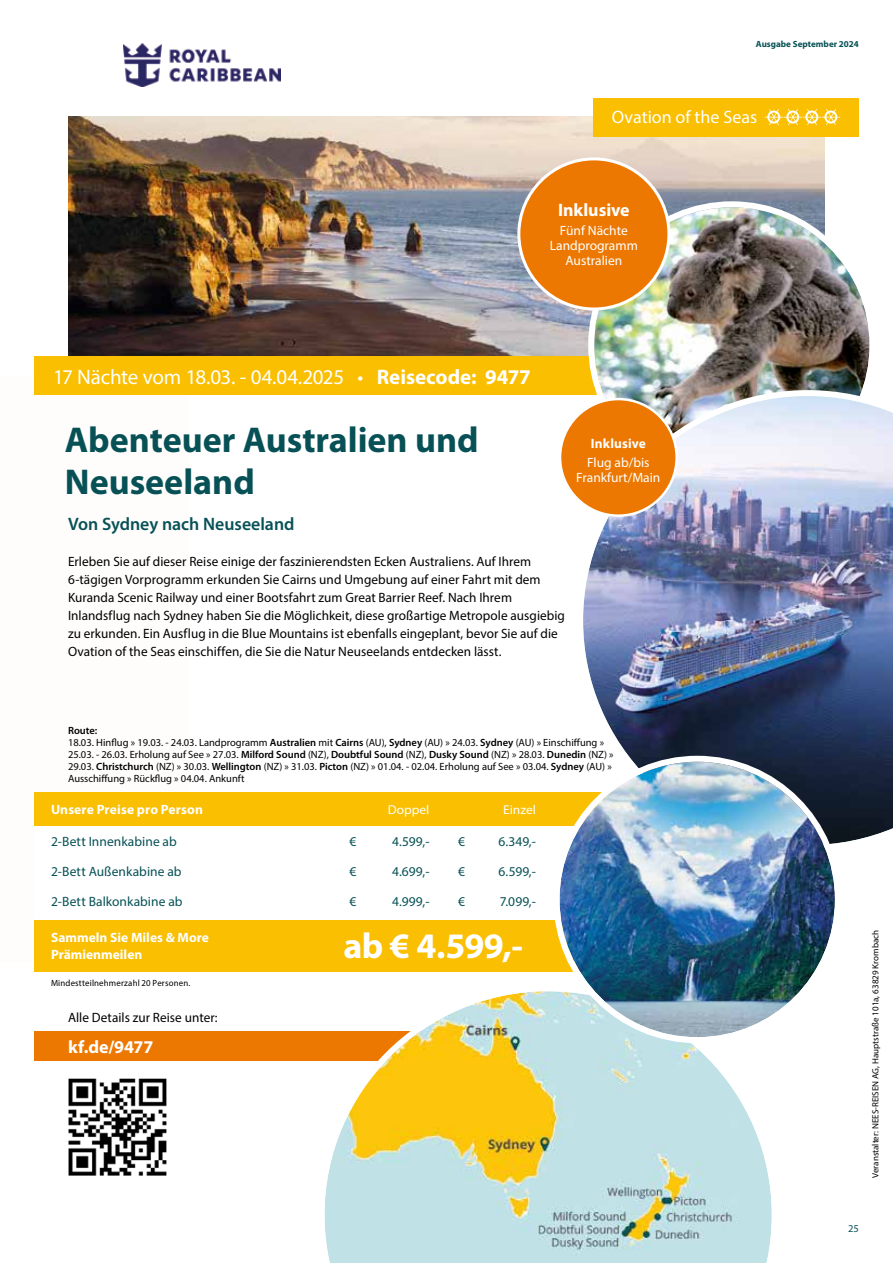
<style>
.page{position:relative;width:893px;height:1263px;background:#fff}
.page>*{position:absolute;margin:0;border:0;box-sizing:border-box;transform-origin:0 0}
.t1{font:700 36px/42px "Myriad Pro";color:#075156}
.t2{font:700 36px "Myriad Pro";color:#fff}
.t3{font:21px "Myriad Pro";letter-spacing:-.015em;color:#fff}
.t4{font:600 18px "Myriad Pro";color:#075156}
.t5{font:700 18px "Myriad Pro";color:#fff}
.t6{font:18px "Myriad Pro";color:#fff}
.t7{font:13.5px/18px "Myriad Pro";letter-spacing:.005em;color:#000}
.t8{font:13.5px "Myriad Pro";letter-spacing:.005em;color:#075156}
.t9{font:700 13.5px/16.5px "Myriad Pro";color:#fff}
.t10{font:13.5px/15px "Myriad Pro";color:#fff;text-align:center}
.t11{font:12.9px "Myriad Pro";color:#fff;scale:1.05 1}
.t12{font:10.5px/12px "Myriad Pro";color:#000}
.t13{font:10.5px "Myriad Pro";color:#075156}
.t14{font:9px "Myriad Pro";color:#000}
.t15{font:9px "Myriad Pro";letter-spacing:.02em;color:#000}
.t16{font:700 9px "Myriad Pro";color:#075156}
.s1{font-weight:700}
.s2{font-weight:600}
</style>
<div class="page">
<div style="left:0;top:376px;width:189px;height:586px;background:#fefdfb"></div>
<img style="left:68px;top:116px;width:757px;height:240px">
<div style="left:34px;top:1031px;width:451px;height:30px;background:#ed7801"></div>
<div style="left:34px;top:356px;width:597px;height:38px;background:#f9bf00"></div>
<img style="left:595px;top:207px;width:274px;height:183px">
<img style="left:577px;top:390px;width:316px;height:457px">
<svg style="left:324px;top:991px;width:448px;height:272px"></svg>
<img style="left:68px;top:1078px;width:99px;height:98px">
<div style="left:34px;top:792px;width:576px;height:34px;background:#f9bf00"></div>
<div style="left:34px;top:920px;width:662px;height:51px;background:#f9bf00"></div>
<img style="left:559px;top:762px;width:276px;height:275px;border-radius:138px">
<div style="left:553px;top:756px;width:288px;height:287px;border:6px solid #fff;border-radius:50%"></div>
<div style="left:519px;top:159px;width:150px;height:150px;background:#ed7801;border-radius:50%"></div>
<div style="left:517px;top:157px;width:153px;height:153px;border:3px solid #fff;border-radius:50%"></div>
<div style="left:594px;top:98px;width:265px;height:38px;background:#f9bf00"></div>
<svg style="left:765px;top:109px;width:75px;height:16px"></svg>
<div style="left:560px;top:399px;width:117px;height:117px;background:#ed7801;border-radius:50%"></div>
<div style="left:559px;top:398px;width:119px;height:119px;border:2px solid #fff;border-radius:50%"></div>
<img style="left:124px;top:43px;width:157px;height:43px">
<p class="t16" style="left:756px;top:39px;width:105px">Ausgabe September 2024</p>
<h3 class="t6" style="left:612px;top:106px;width:147px">Ovation of the Seas</h3>
<h3 class="t5" style="left:558px;top:200px;width:73px">Inklusive</h3>
<p class="t10" style="left:550px;top:223px;width:90px">Fünf Nächte<br>Landprogramm<br>Australien</p>
<h2 class="t3" style="left:53px;top:364px;width:479px">17 Nächte vom 18.03. - 04.04.2025 • <span class="s1">Reisecode: 9477</span></h2>
<h1 class="t1" style="left:65px;top:419px;width:415px">Abenteuer Australien und<br>Neuseeland</h1>
<h3 class="t4" style="left:68px;top:514px;width:228px">Von Sydney nach Neuseeland</h3>
<p class="t7" style="left:68px;top:552px;width:498px">Erleben Sie auf dieser Reise einige der faszinierendsten Ecken Australiens. Auf Ihrem 6-tägigen Vorprogramm erkunden Sie Cairns und Umgebung auf einer Fahrt mit dem Kuranda Scenic Railway und einer Bootsfahrt zum Great Barrier Reef. Nach Ihrem Inlandsflug nach Sydney haben Sie die Möglichkeit, diese großartige Metropole ausgiebig zu erkunden. Ein Ausflug in die Blue Mountains ist ebenfalls eingeplant, bevor Sie auf die Ovation of the Seas einschiffen, die Sie die Natur Neuseelands entdecken lässt.</p>
<p class="t9" style="left:591px;top:435px;width:56px">Inklusive</p>
<p class="t10" style="left:576px;top:455px;width:86px">Flug ab/bis<br>Frankfurt/Main</p>
<p class="t12" style="left:68px;top:724px;width:547px"><span class="s2">Route:<br></span>18.03. Hinflug » 19.03. - 24.03. Landprogramm <span class="s2">Australien</span> mit <span class="s2">Cairns</span> (AU), <span class="s2">Sydney</span> (AU) » 24.03. <span class="s2">Sydney</span> (AU) » Einschiffung » 25.03. - 26.03. Erholung auf See » 27.03. <span class="s2">Milford Sound</span> (NZ), <span class="s2">Doubtful Sound</span> (NZ), <span class="s2">Dusky Sound</span> (NZ) » 28.03. <span class="s2">Dunedin</span> (NZ) » 29.03. <span class="s2">Christchurch</span> (NZ) » 30.03. <span class="s2">Wellington</span> (NZ) » 31.03. <span class="s2">Picton</span> (NZ) » 01.04. - 02.04. Erholung auf See » 03.04. <span class="s2">Sydney</span> (AU) » Ausschiffung » Rückflug » 04.04. Ankunft</p>
<p class="t9" style="left:51px;top:801px;width:154px">Unsere Preise pro Person</p>
<p class="t11" style="left:388px;top:802px;width:41px">Doppel</p>
<p class="t11" style="left:503px;top:802px;width:33px">Einzel</p>
<p class="t8" style="left:51px;top:833px;width:127px">2-Bett Innenkabine ab</p>
<p class="t8" style="left:349px;top:833px;width:8px">€</p>
<p class="t8" style="left:392px;top:833px;width:39px">4.599,-</p>
<p class="t8" style="left:458px;top:833px;width:8px">€</p>
<p class="t8" style="left:498px;top:833px;width:39px">6.349,-</p>
<p class="t8" style="left:51px;top:863px;width:132px">2-Bett Außenkabine ab</p>
<p class="t8" style="left:349px;top:863px;width:8px">€</p>
<p class="t8" style="left:392px;top:863px;width:39px">4.699,-</p>
<p class="t8" style="left:458px;top:863px;width:8px">€</p>
<p class="t8" style="left:499px;top:863px;width:39px">6.599,-</p>
<p class="t8" style="left:51px;top:893px;width:133px">2-Bett Balkonkabine ab</p>
<p class="t8" style="left:349px;top:893px;width:8px">€</p>
<p class="t8" style="left:392px;top:893px;width:39px">4.999,-</p>
<p class="t8" style="left:458px;top:893px;width:8px">€</p>
<p class="t8" style="left:500px;top:893px;width:38px">7.099,-</p>
<p class="t9" style="left:51px;top:930px;width:159px">Sammeln Sie Miles &amp; More<br>Prämienmeilen</p>
<h1 class="t2" style="left:343px;top:925px;width:181px">ab € 4.599,-</h1>
<p class="t15" style="left:51px;top:977px;width:141px">Mindestteilnehmerzahl 20 Personen.</p>
<p class="t7" style="left:68px;top:1008px;width:151px">Alle Details zur Reise unter:</p>
<h3 class="t5" style="left:68px;top:1037px;width:87px">kf.de/9477</h3>
<p class="t14" style="left:870px;top:1178px;width:249px;rotate:-90deg">Veranstalter: NEES-REISEN AG, Hauptstraße 101a, 63829 Krombach</p>
<p class="t13" style="left:848px;top:1222px;width:12px">25</p>
</div>
